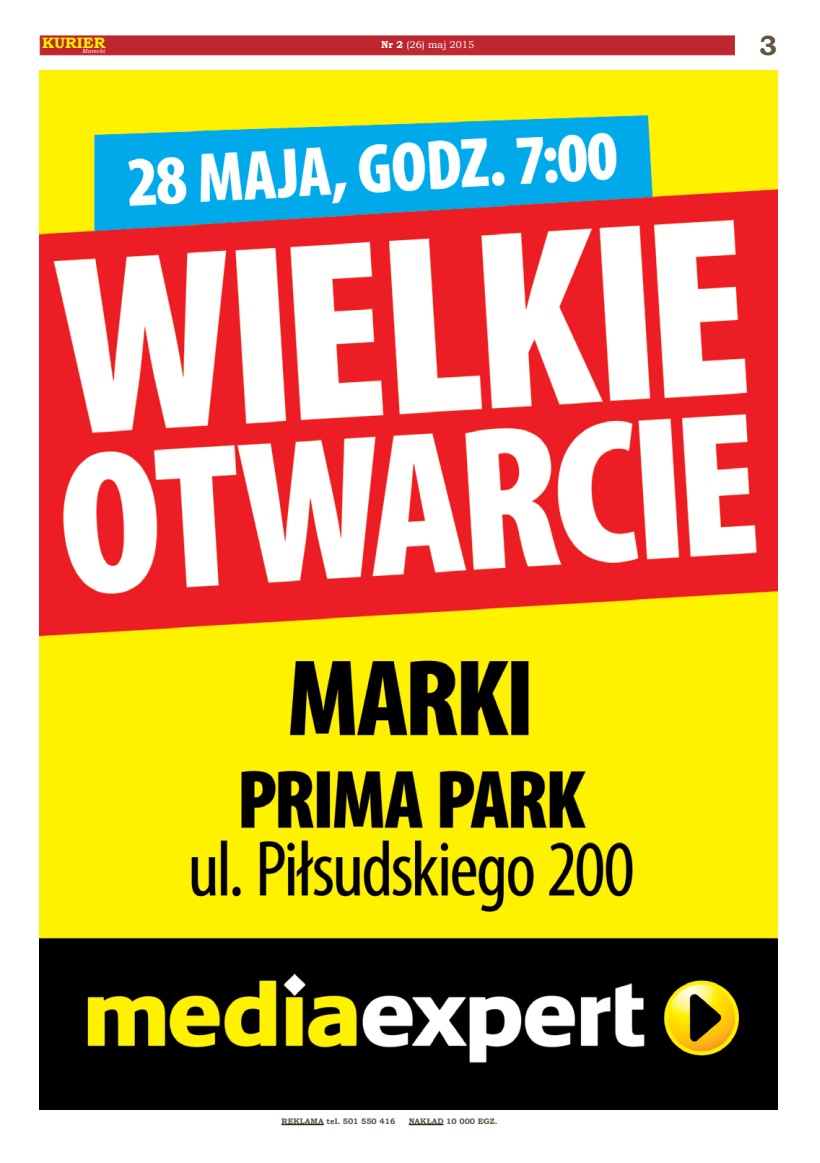
<style>
.page{position:relative;width:820px;height:1163px;background:#fff}
.page>*{position:absolute;margin:0;border:0;box-sizing:border-box;transform-origin:0 0}
.t1{font:700 27.7px "Bookman Old Style";color:#5f5643}
.t2{font:700 15px "Bookman Old Style";color:#fff200}
.t3{font:10px "Bookman Old Style";color:#fff}
.t4{font:700 8px "Bookman Old Style";color:#5f5643}
.t5{font:italic 6px "Bookman Old Style";color:#fff}
.s1{font-weight:700}
</style>
<div class="page">
<div style="left:40px;top:35px;width:694px;height:20px;background:#bf272e;border:1px solid #bf272e"></div>
<hr style="left:281px;top:1124px;width:42px;height:1px;background:#000">
<hr style="left:408px;top:1124px;width:35px;height:1px;background:#000">
<img style="left:40px;top:70px;width:737px;height:1039px">
<h2 class="t2" style="left:42px;top:32px;width:65px">KURIER</h2>
<p class="t5" style="left:82px;top:47px;width:24px">Marecki</p>
<p class="t3" style="left:381px;top:39px;width:95px"><span class="s1">Nr 2</span> (26) maj 2015</p>
<h1 class="t1" style="left:758px;top:26px;width:20px">3</h1>
<p class="t4" style="left:281px;top:1114px;width:115px">REKLAMA tel. 501 550 416</p>
<p class="t4" style="left:408px;top:1114px;width:90px">NAKŁAD 10 000 EGZ.</p>
</div>
